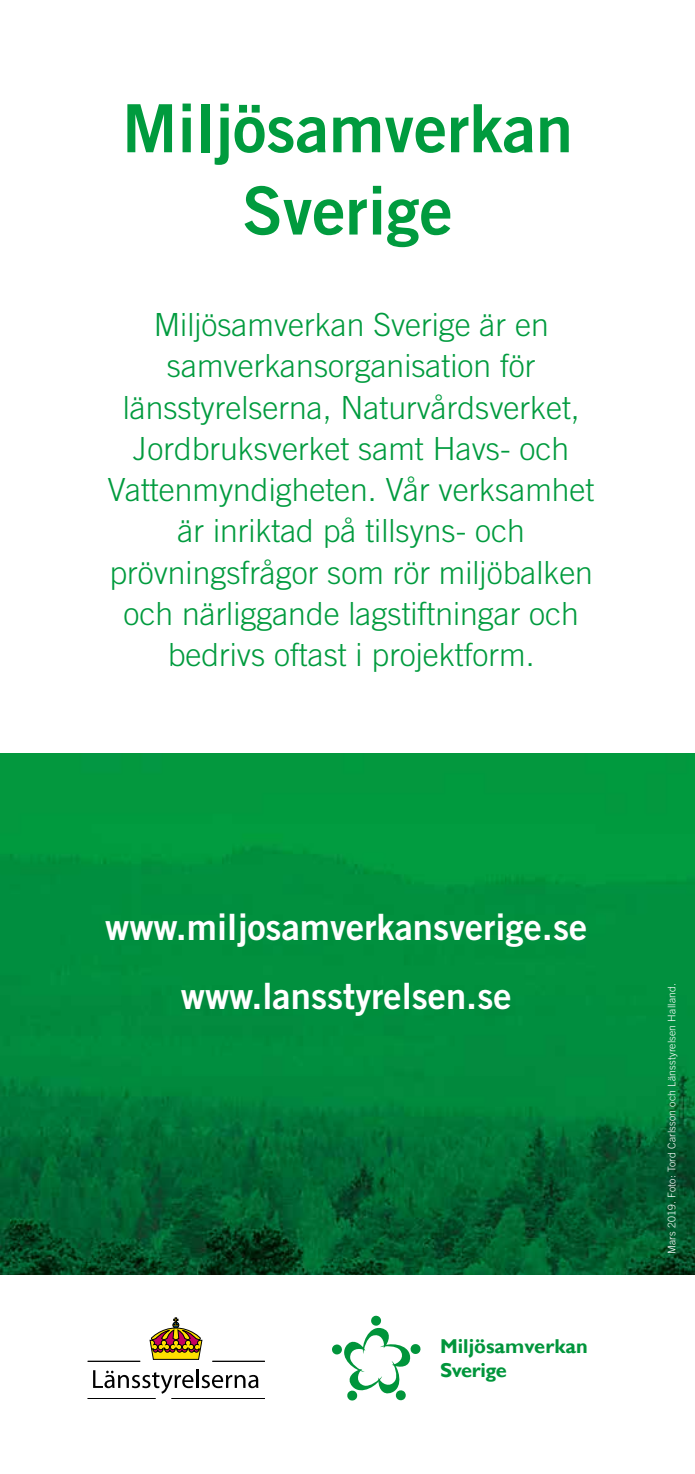
<style>
.page{position:relative;width:695px;height:1474px;background:#fff}
.page>*{position:absolute;margin:0;border:0;box-sizing:border-box;transform-origin:0 0}
.t1{font:66.5px/82.2px "Trade Gothic LT Std Bd 2";color:#009b3e;text-align:center}
.Bröd{font:36.23px "Trade Gothic LT Std Bd 2";color:#fff}
.Bröd-2{font:300 31.85px/41.3px "Trade Gothic LT Std";color:#009b3e;text-align:center}
.t2{font:700 19.95px/24px "Gill Sans";color:#00953b}
.t3{font:300 10.5px "Trade Gothic LT Std";letter-spacing:.015em;color:#fff}
</style>
<div class="page">
<img style="left:0;top:753px;width:694px;height:521px">
<svg style="left:370px;top:1315px;width:11px;height:10px"></svg>
<svg style="left:339px;top:1325px;width:82px;height:76px"></svg>
<svg style="left:331px;top:1344px;width:11px;height:10px"></svg>
<svg style="left:93px;top:1369px;width:165px;height:24px"></svg>
<hr style="left:88px;top:1360px;width:52px;height:1px;background:#000">
<hr style="left:212px;top:1360px;width:53px;height:1px;background:#000">
<hr style="left:171px;top:1398px;width:94px;height:1px;background:#000">
<hr style="left:88px;top:1398px;width:67px;height:1px;background:#000">
<svg style="left:150px;top:1317px;width:52px;height:42px"></svg>
<h2 class="t1" style="left:122px;top:86px;width:452px">Miljösamverkan<br>Sverige</h2>
<p class="Bröd-2" style="left:108px;top:304px;width:488px">Miljösamverkan Sverige är en samverkansorganisation för länsstyrelserna, Naturvårdsverket, Jordbruksverket samt Havs- och Vattenmyndigheten. Vår verksamhet är inriktad på tillsyns- och prövningsfrågor som rör miljöbalken och närliggande lagstiftningar och bedrivs oftast i projektform.</p>
<p class="Bröd" style="left:105px;top:904px;width:483px">www.miljosamverkansverige.se</p>
<p class="Bröd" style="left:181px;top:973px;width:332px">www.lansstyrelsen.se</p>
<p class="t2" style="left:440px;top:1334px;width:149px">Miljösamverkan<br>Sverige</p>
<p class="t3" style="left:665px;top:1254px;width:272px;rotate:-90deg">Mars 2019. Foto: Tord Carlsson och Länsstyrelsen Halland.</p>
</div>
